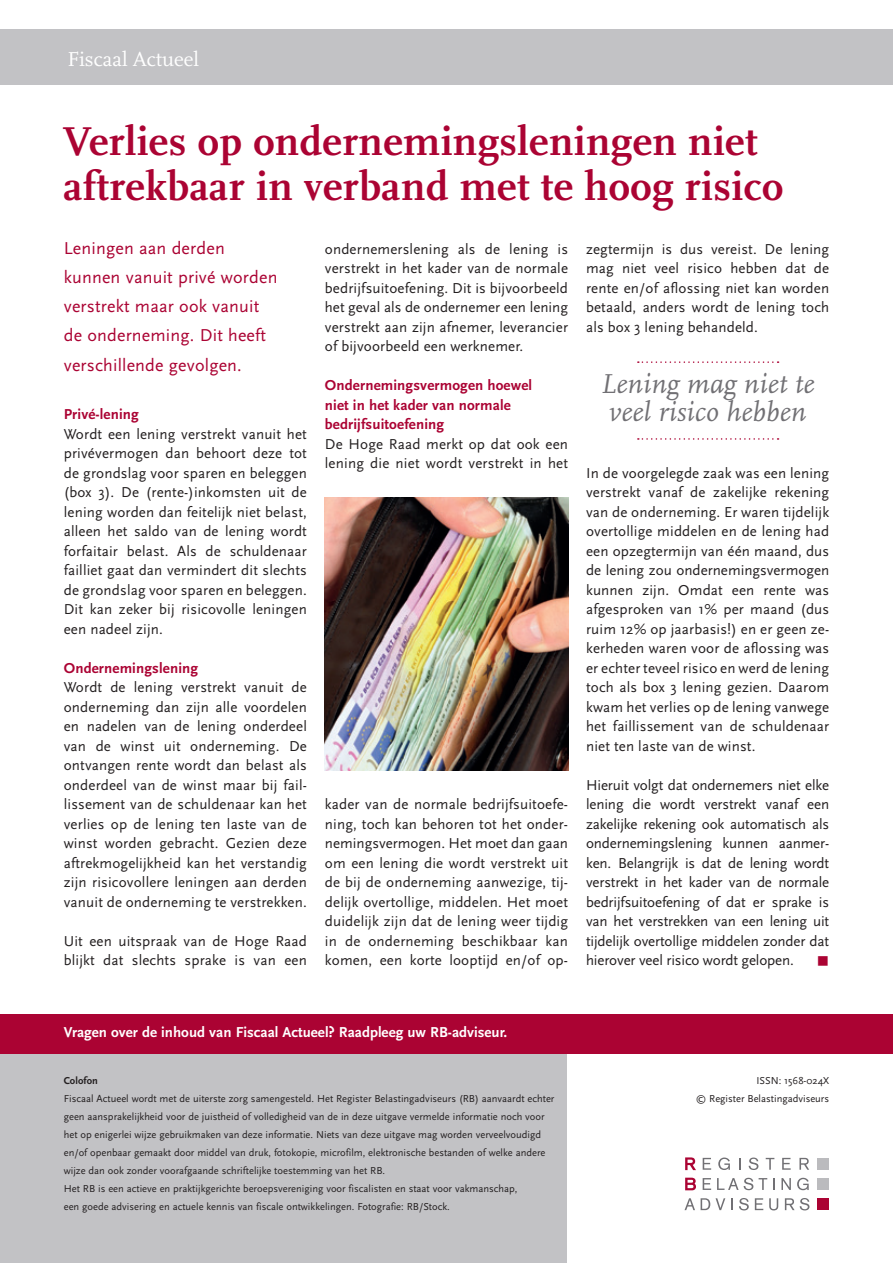
<style>
.page{position:relative;width:893px;height:1263px;background:#fff}
.page>*{position:absolute;margin:0;border:0;box-sizing:border-box;transform-origin:0 0}
.t1{font:700 42px/45px "Scala";letter-spacing:.01em;color:#ab0333}
.t2{font:italic 28.5px/28.5px "Scala";letter-spacing:.01em;color:#717074}
.t3{font:21px "Scala";color:#fff}
.t4{font:18px/29.2px "Scala Sans";letter-spacing:.01em;color:#ab0333}
.t5{font:16.5px "Wingdings";color:#ab0333}
.t6{font:15px/19.5px "Scala Sans";letter-spacing:.01em;color:#231f20;text-align:justify}
.t7{font:700 15px/19.5px "Scala Sans";letter-spacing:.01em;color:#ab0333}
.t8{font:700 15px "Scala Sans";color:#fff}
.t9{font:10.5px/18px "Scala Sans";color:#231f20;text-align:right}
.t10{font:700 10.5px "Scala Sans";letter-spacing:.01em;color:#231f20}
</style>
<div class="page">
<div style="left:0;top:30px;width:893px;height:55px;background:#c2c2c5"></div>
<div style="left:0;top:1049px;width:567px;height:214px;background:#c2c2c5"></div>
<div style="left:0;top:1014px;width:893px;height:39px;background:#ab0333"></div>
<svg style="left:685px;top:1157px;width:11px;height:13px"></svg>
<svg style="left:703px;top:1158px;width:8px;height:12px"></svg>
<svg style="left:718px;top:1157px;width:12px;height:13px"></svg>
<svg style="left:739px;top:1158px;width:1px;height:12px"></svg>
<svg style="left:749px;top:1157px;width:9px;height:13px"></svg>
<svg style="left:766px;top:1158px;width:8px;height:12px"></svg>
<svg style="left:782px;top:1158px;width:9px;height:12px"></svg>
<svg style="left:799px;top:1158px;width:10px;height:12px"></svg>
<svg style="left:685px;top:1178px;width:11px;height:12px"></svg>
<svg style="left:703px;top:1178px;width:8px;height:12px"></svg>
<svg style="left:717px;top:1178px;width:36px;height:12px"></svg>
<svg style="left:759px;top:1178px;width:8px;height:12px"></svg>
<svg style="left:773px;top:1178px;width:2px;height:12px"></svg>
<svg style="left:781px;top:1178px;width:10px;height:12px"></svg>
<svg style="left:797px;top:1178px;width:12px;height:12px"></svg>
<svg style="left:684px;top:1198px;width:11px;height:12px"></svg>
<svg style="left:701px;top:1198px;width:24px;height:12px"></svg>
<svg style="left:731px;top:1198px;width:2px;height:12px"></svg>
<svg style="left:739px;top:1198px;width:10px;height:12px"></svg>
<svg style="left:755px;top:1198px;width:8px;height:12px"></svg>
<svg style="left:769px;top:1198px;width:9px;height:12px"></svg>
<svg style="left:785px;top:1198px;width:9px;height:12px"></svg>
<svg style="left:800px;top:1198px;width:9px;height:12px"></svg>
<div style="left:817px;top:1198px;width:12px;height:12px;background:#ab0333"></div>
<div style="left:817px;top:1178px;width:12px;height:12px;background:#bbbbbe"></div>
<div style="left:817px;top:1158px;width:12px;height:12px;background:#bbbbbe"></div>
<svg style="left:638px;top:361px;width:141px;height:2px"></svg>
<svg style="left:638px;top:438px;width:141px;height:2px"></svg>
<img style="left:325px;top:497px;width:243px;height:273px">
<h3 class="t3" style="left:68px;top:47px;width:133px">Fiscaal Actueel</h3>
<h1 class="t1" style="left:63px;top:119px;width:722px">Verlies op ondernemingsleningen niet aftrekbaar in verband met te hoog risico</h1>
<p class="t4" style="left:64px;top:233px;width:215px">Leningen aan derden kunnen vanuit privé worden verstrekt maar ook vanuit de onderneming. Dit heeft verschillende gevolgen.</p>
<p class="t7" style="left:64px;top:405px;width:77px">Privé-lening</p>
<p class="t6" style="left:64px;top:424px;width:245px">Wordt een lening verstrekt vanuit het privévermogen dan behoort deze tot de grondslag voor sparen en beleggen (box 3). De (rente-)inkomsten uit de lening worden dan feitelijk niet belast, alleen het saldo van de lening wordt forfaitair belast. Als de schuldenaar failliet gaat dan vermindert dit slechts de grondslag voor sparen en beleggen.<br>Dit kan zeker bij risicovolle leningen een nadeel zijn.</p>
<p class="t7" style="left:64px;top:659px;width:136px">Ondernemingslening</p>
<p class="t6" style="left:64px;top:678px;width:245px">Wordt de lening verstrekt vanuit de onderneming dan zijn alle voordelen en nadelen van de lening onderdeel van de winst uit onderneming. De ontvangen rente wordt dan belast als onderdeel van de winst maar bij fail&shy;lissement van de schuldenaar kan het verlies op de lening ten laste van de winst worden gebracht. Gezien deze aftrekmogelijkheid kan het verstandig zijn risicovollere leningen aan derden vanuit de onderneming te verstrekken.</p>
<p class="t6" style="left:64px;top:931px;width:245px">Uit een uitspraak van de Hoge Raad blijkt dat slechts sprake is van een</p>
<p class="t6" style="left:325px;top:239px;width:245px">ondernemerslening als de lening is verstrekt in het kader van de normale bedrijfsuitoefening. Dit is bijvoorbeeld het geval als de ondernemer een lening verstrekt aan zijn afnemer, leverancier of bijvoorbeeld een werknemer.</p>
<p class="t7" style="left:325px;top:376px;width:209px">Ondernemingsvermogen hoewel niet in het kader van normale bedrijfsuitoefening</p>
<p class="t6" style="left:325px;top:434px;width:245px">De Hoge Raad merkt op dat ook een lening die niet wordt verstrekt in het</p>
<p class="t6" style="left:325px;top:795px;width:245px">kader van de normale bedrijfsuitoefe&shy;ning, toch kan behoren tot het onder&shy;nemingsvermogen. Het moet dan gaan om een lening die wordt verstrekt uit de bij de onderneming aanwezige, tij&shy;delijk overtollige, middelen. Het moet duidelijk zijn dat de lening weer tijdig in de onderneming beschikbaar kan komen, een korte looptijd en/of op-</p>
<p class="t6" style="left:586px;top:239px;width:245px">zegtermijn is dus vereist. De lening mag niet veel risico hebben dat de rente en/of aflossing niet kan worden betaald, anders wordt de lening toch als box 3 lening behandeld.</p>
<h2 class="t2" style="left:601px;top:370px;width:215px">Lening mag niet te veel risico hebben</h2>
<p class="t6" style="left:586px;top:463px;width:245px">In de voorgelegde zaak was een lening verstrekt vanaf de zakelijke rekening van de onderneming. Er waren tijdelijk overtollige middelen en de lening had een opzegtermijn van één maand, dus de lening zou ondernemingsvermogen kunnen zijn. Omdat een rente was afgesproken van 1% per maand (dus ruim 12% op jaarbasis!) en er geen ze&shy;kerheden waren voor de aflossing was er echter teveel risico en werd de lening toch als box 3 lening gezien. Daarom kwam het verlies op de lening vanwege het faillissement van de schuldenaar niet ten laste van de winst.</p>
<p class="t6" style="left:586px;top:775px;width:245px">Hieruit volgt dat ondernemers niet elke lening die wordt verstrekt vanaf een zakelijke rekening ook automatisch als ondernemingslening kunnen aanmer&shy;ken. Belangrijk is dat de lening wordt verstrekt in het kader van de normale bedrijfsuitoefening of dat er sprake is van het verstrekken van een lening uit tijdelijk overtollige middelen zonder dat hierover veel risico wordt gelopen.</p>
<p class="t5" style="left:817px;top:952px;width:14px">■</p>
<p class="t8" style="left:64px;top:1024px;width:445px">Vragen over de inhoud van Fiscaal Actueel? Raadpleeg uw RB-adviseur.</p>
<p class="t10" style="left:64px;top:1075px;width:36px">Colofon</p>
<p class="t9" style="left:64px;top:1090px;width:492px;text-align:left">Fiscaal Actueel wordt met de uiterste zorg samengesteld. Het Register Belastingadviseurs (RB) aanvaardt echter geen aansprakelijkheid voor de juistheid of volledigheid van de in deze uitgave vermelde informatie noch voor het op enigerlei wijze gebruikmaken van deze informatie. Niets van deze uitgave mag worden verveelvoudigd en/of openbaar gemaakt door middel van druk, fotokopie, microfilm, elektronische bestanden of welke andere wijze dan ook zonder voorafgaande schriftelijke toestemming van het RB.<br>Het RB is een actieve en praktijkgerichte beroepsvereniging voor fiscalisten en staat voor vakmanschap,<br>een goede advisering en actuele kennis van fiscale ontwikkelingen. Fotografie: RB/Stock.</p>
<p class="t9" style="left:696px;top:1072px;width:135px">ISSN: 1568-024X<br>© Register Belastingadviseurs</p>
</div>
